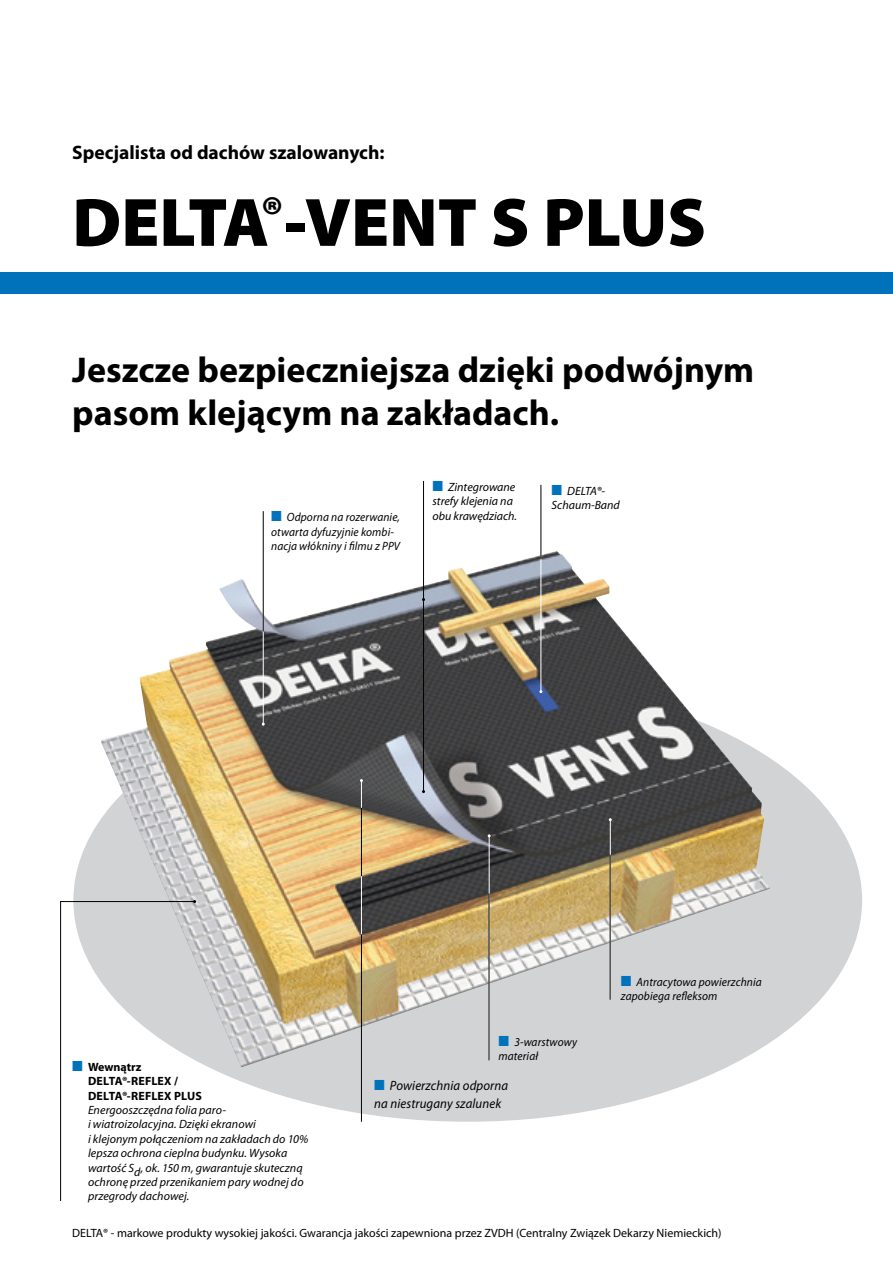
<style>
.page{position:relative;width:893px;height:1263px;background:#fff}
.page>*{position:absolute;margin:0;border:0;box-sizing:border-box;transform-origin:0 0}
.t1{font:900 69px "Myriad Pro";color:#000}
.t2{font:700 36px/43.2px "Myriad Pro";color:#000}
.t3{font:700 19.5px "Myriad Pro";color:#000}
.t4{font:italic 13.5px/18px "Myriad Pro Doerken";letter-spacing:.01em;color:#000;scale:.95 1}
.t5{font:italic 12px/14.4px "Myriad Pro";letter-spacing:.005em;color:#000}
.t6{font:12px "Myriad Pro";color:#000}
.t7{font:italic 12px/14.4px "Myriad Pro Doerken";letter-spacing:.01em;color:#000;scale:.95 1}
.t8{font:italic 12px/14.4px "Myriad Pro";letter-spacing:.005em;color:#000;scale:.95 1}
.t9{font:700 12px/14.4px "Myriad Pro";letter-spacing:.005em;color:#000}
.s1{font-size:13.5px;color:#0072bc}
.s2{font-family:"Myriad Pro Doerken";font-size:13.5px;color:#0072bc}
.s3{font-family:"Myriad Pro Doerken";font-weight:400;font-style:italic;font-size:13.5px;color:#0072bc}
.s4{color:#0072bc}
</style>
<div class="page">
<div style="left:73px;top:679px;width:789px;height:443px;background:#d1d3d4;border-radius:50%"></div>
<img style="left:101px;top:551px;width:669px;height:516px">
<div style="left:0;top:272px;width:893px;height:21px;background:#0072bc"></div>
<svg style="left:60px;top:900px;width:136px;height:301px"></svg>
<hr style="left:263px;top:511px;width:1px;height:213px;background:#fff">
<hr style="left:361px;top:780px;width:1px;height:342px;background:#fff">
<hr style="left:489px;top:836px;width:1px;height:225px;background:#fff">
<hr style="left:610px;top:820px;width:1px;height:180px;background:#fff">
<hr style="left:540px;top:485px;width:1px;height:207px;background:#fff">
<hr style="left:263px;top:511px;width:1px;height:120px;background:#000">
<hr style="left:540px;top:485px;width:1px;height:74px;background:#000">
<hr style="left:361px;top:808px;width:1px;height:68px;background:#000">
<hr style="left:361px;top:934px;width:1px;height:188px;background:#000">
<hr style="left:489px;top:893px;width:1px;height:167px;background:#000">
<hr style="left:610px;top:855px;width:1px;height:145px;background:#000">
<hr style="left:423px;top:481px;width:1px;height:119px;background:#000">
<hr style="left:423px;top:601px;width:1px;height:190px;background:#000">
<h3 class="t3" style="left:72px;top:140px;width:314px">Specjalista od dachów szalowanych:</h3>
<h1 class="t1" style="left:72px;top:176px;width:635px">DELTA<sup>®</sup>-VENT S PLUS</h1>
<h2 class="t2" style="left:72px;top:347px;width:683px">Jeszcze bezpieczniejsza dzięki podwójnym pasom klejącym na zakładach.</h2>
<p class="t7" style="left:271px;top:510px;width:137px"><span class="s1">■</span> Odporna na rozerwanie, otwarta dyfuzyjnie kombi&shy;nacja włókniny i filmu z PPV</p>
<p class="t5" style="left:432px;top:479px;width:86px"><span class="s2">■</span> Zintegrowane strefy klejenia na obu krawędziach.</p>
<p class="t5" style="left:552px;top:484px;width:70px"><span class="s2">■</span> DELTA®-<br>Schaum-Band</p>
<p class="t8" style="left:621px;top:974px;width:150px"><span class="s2">■</span> Antracytowa powierzchnia zapobiega refleksom</p>
<p class="t9" style="left:88px;top:1059px;width:115px;text-indent:-16px"><span class="s3">■</span> Wewnątrz<br>DELTA®-REFLEX /<br>DELTA®-REFLEX PLUS</p>
<p class="t5" style="left:88px;top:1103px;width:222px">Energooszczędna folia paro-<br>i wiatroizolacyjna. Dzięki ekranowi<br>i klejonym połączeniom na zakładach do 10% lepsza ochrona cieplna budynku. Wysoka wartość Sd, ok. 150 m, gwarantuje skuteczną ochronę przed przenikaniem pary wodnej do przegrody dachowej.</p>
<p class="t7" style="left:499px;top:1034px;width:84px"><span class="s1">■</span> 3-warstwowy materiał</p>
<p class="t4" style="left:374px;top:1076px;width:142px"><span class="s4">■</span> Powierzchnia odporna na niestrugany szalunek</p>
<p class="t6" style="left:72px;top:1226px;width:651px">DELTA® - markowe produkty wysokiej jakości. Gwarancja jakości zapewniona przez ZVDH (Centralny Związek Dekarzy Niemieckich)</p>
</div>
